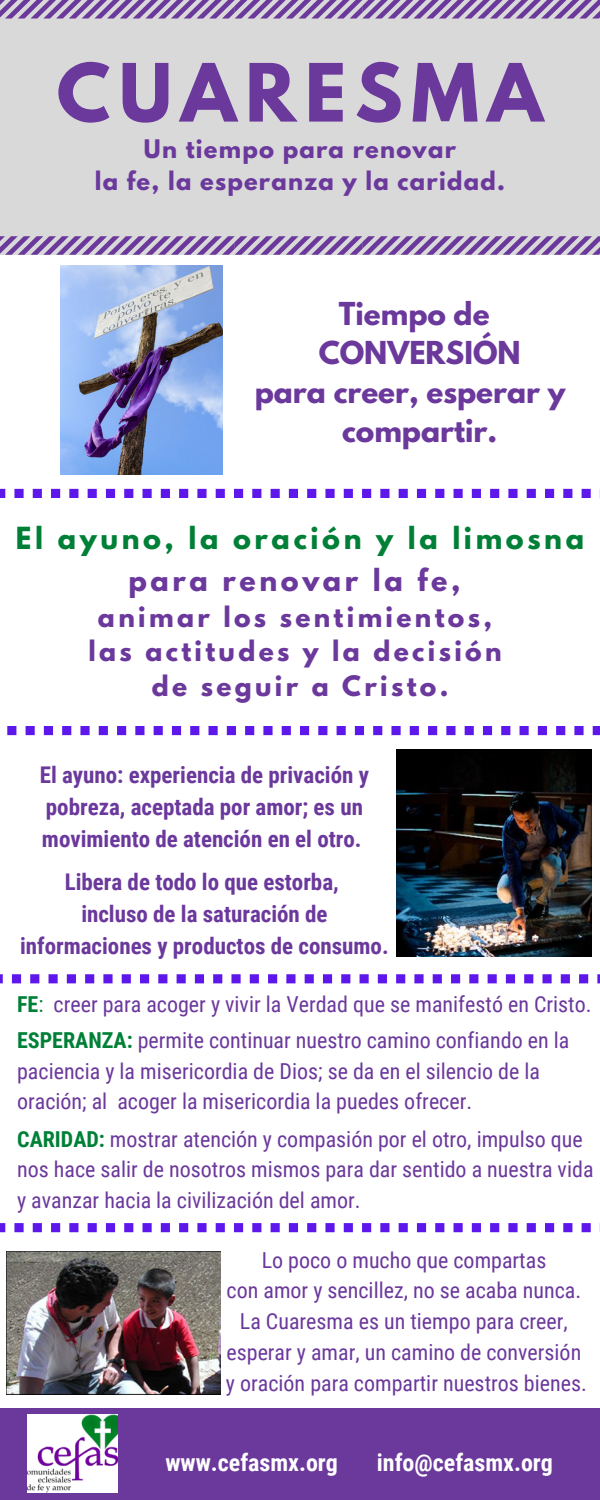
<style>
.page{position:relative;width:600px;height:1500px;background:#fff}
.page>*{position:absolute;margin:0;border:0;box-sizing:border-box;transform-origin:0 0}
.t1{font:700 71.1px "League Spartan";letter-spacing:.125em;color:#6b389c}
.t2{font:700 28px/39px "League Spartan";color:#6b389c}
.t3{font:700 27px "League Spartan";letter-spacing:.135em;color:#008037}
.t4{font:700 27px "League Spartan";letter-spacing:.135em;color:#6b389c}
.t5{font:700 25px "League Spartan";letter-spacing:.135em;color:#6b389c}
.t6{font:700 24px "Roboto Condensed";color:#fff}
.t7{font:700 23px/32px "Roboto Condensed";color:#6b389c}
.t8{font:700 22.6px "League Spartan";letter-spacing:.055em;color:#6b389c}
.t9{font:22px/30.7px "Roboto Condensed";color:#6b389c}
.s1{font-weight:700;color:#008037}
.s2{color:#008037}
</style>
<div class="page">
<div style="left:0;top:0;width:600px;height:255px;background:#d9d9d9"></div>
<svg style="left:0;top:0;width:600px;height:19px"></svg>
<svg style="left:0;top:236px;width:600px;height:19px"></svg>
<svg style="left:0;top:489px;width:280px;height:9px"></svg>
<svg style="left:289px;top:489px;width:311px;height:9px"></svg>
<svg style="left:7px;top:726px;width:284px;height:9px"></svg>
<svg style="left:300px;top:726px;width:300px;height:9px"></svg>
<svg style="left:0;top:974px;width:296px;height:9px"></svg>
<svg style="left:305px;top:974px;width:295px;height:9px"></svg>
<svg style="left:0;top:1223px;width:280px;height:9px"></svg>
<svg style="left:289px;top:1223px;width:311px;height:9px"></svg>
<div style="left:0;top:1408px;width:600px;height:92px;background:#6b389c"></div>
<img style="left:27px;top:1415px;width:90px;height:78px">
<img style="left:60px;top:266px;width:163px;height:209px">
<img style="left:396px;top:749px;width:195px;height:207px">
<img style="left:6px;top:1252px;width:214px;height:143px">
<p class="t1" style="left:57px;top:58px;width:488px">CUARESMA</p>
<p class="t8" style="left:144px;top:138px;width:314px">Un tiempo para renovar</p>
<p class="t8" style="left:95px;top:169px;width:412px">la fe, la esperanza y la caridad.</p>
<p class="t2" style="left:339px;top:297px;width:152px">Tiempo de</p>
<p class="t2" style="left:319px;top:336px;width:204px">CONVERSIÓN</p>
<p class="t2" style="left:342px;top:375px;width:225px;text-indent:-87px">para creer, esperar y compartir.</p>
<p class="t3" style="left:16px;top:525px;width:570px">El ayuno, la oración y la limosna</p>
<p class="t4" style="left:128px;top:566px;width:334px">para renovar la fe,</p>
<p class="t5" style="left:98px;top:604px;width:396px">animar los sentimientos,</p>
<p class="t5" style="left:88px;top:639px;width:415px">las actitudes y la decisión</p>
<p class="t5" style="left:152px;top:674px;width:298px">de seguir a Cristo.</p>
<p class="t7" style="left:40px;top:759px;width:331px">El ayuno: experiencia de privación y pobreza, aceptada por amor; es un movimiento de atención en el otro.</p>
<p class="t7" style="left:65px;top:866px;width:276px">Libera de todo lo que estorba,</p>
<p class="t7" style="left:20px;top:898px;width:370px;text-align:center">incluso de la saturación de informaciones y productos de consumo.</p>
<p class="t9" style="left:17px;top:989px;width:576px"><span class="s1">FE</span><span class="s2">:</span> creer para acoger y vivir la Verdad que se manifestó en Cristo.</p>
<p class="t9" style="left:17px;top:1025px;width:554px"><span class="s1">ESPERANZA:</span> permite continuar nuestro camino confiando en la paciencia y la misericordia de Dios; se da en el silencio de la oración; al acoger la misericordia la puedes ofrecer.</p>
<p class="t9" style="left:17px;top:1124px;width:578px"><span class="s1">CARIDAD:</span> mostrar atención y compasión por el otro, impulso que nos hace salir de nosotros mismos para dar sentido a nuestra vida y avanzar hacia la civilización del amor.</p>
<p class="t9" style="left:227px;top:1245px;width:356px;text-align:center">Lo poco o mucho que compartas<br>con amor y sencillez, no se acaba nunca.</p>
<p class="t9" style="left:226px;top:1306px;width:356px;text-align:center">La Cuaresma es un tiempo para creer, esperar y amar, un camino de conversión</p>
<p class="t9" style="left:226px;top:1368px;width:362px">y oración para compartir nuestros bienes.</p>
<p class="t6" style="left:165px;top:1448px;width:174px">www.cefasmx.org</p>
<p class="t6" style="left:377px;top:1448px;width:178px">info@cefasmx.org</p>
</div>
